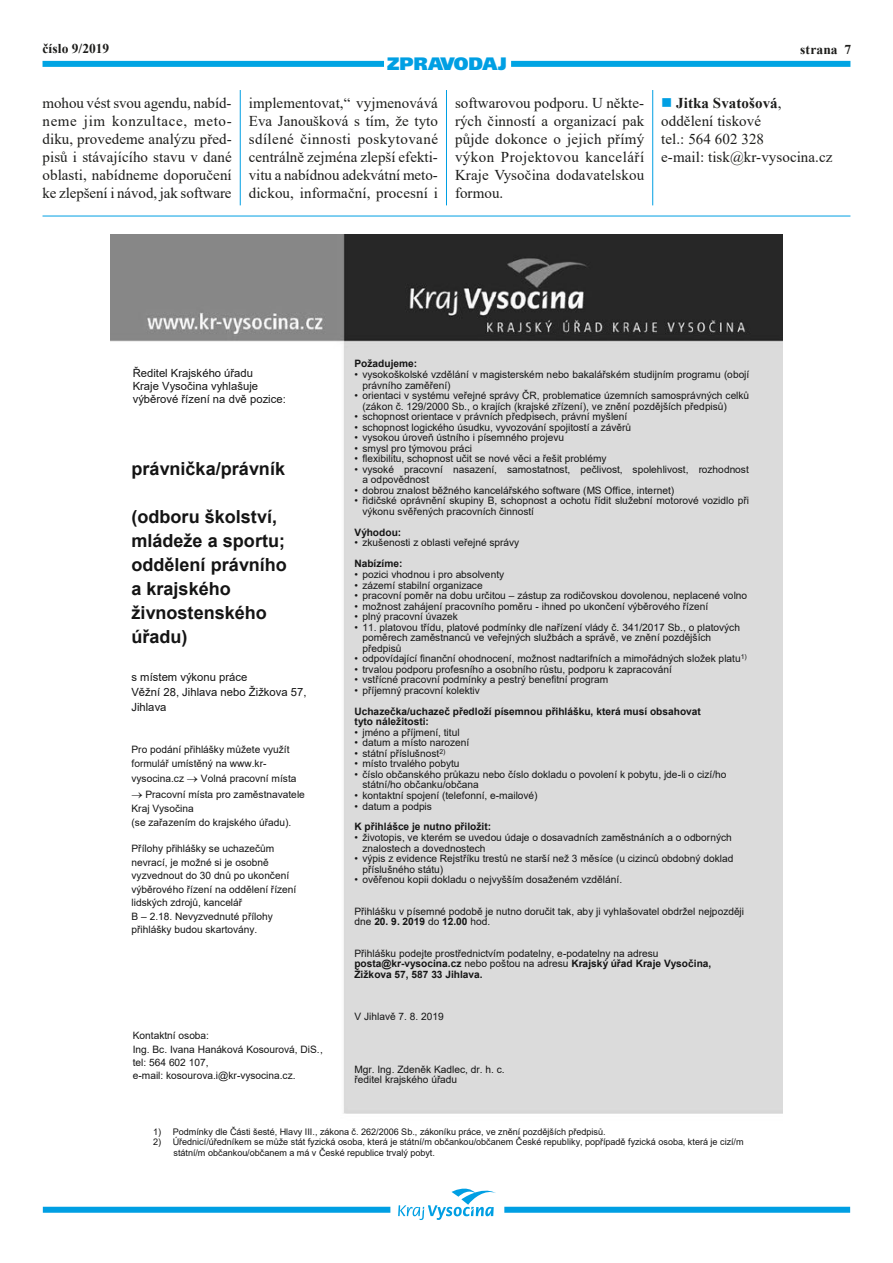
<style>
.page{position:relative;width:893px;height:1263px;background:#fff}
.page>*{position:absolute;margin:0;border:0;box-sizing:border-box;transform-origin:0 0}
.t1{font:700 18px/23.9px "Arial";color:#141414}
.t2{font:900 18px "Frutiger CE";color:#009fe3}
.t3{font:15px/18px "Times New Roman";letter-spacing:.005em;color:#1d1d1b;text-align:justify}
.t4{font:700 13.5px "Times New Roman";letter-spacing:.005em;color:#1d1d1b}
.t5{font:11.25px/13px "Arial";color:#141414}
.t6{font:10.2px/10.5px "Arial";letter-spacing:.005em;color:#151515}
.t7{font:10.2px/13.5px "Arial";letter-spacing:.005em;color:#141414}
.t8{font:700 10.2px/10.5px "Arial";color:#151515}
.t9{font:9.15px/10.5px "Arial";letter-spacing:-.005em;color:#141414}
.s1{color:#009fe3}
.s2{font-weight:700}
.s3{color:#1b1b1b}
</style>
<div class="page">
<div style="left:43px;top:61px;width:341px;height:6px;background:#00a4e3"></div>
<div style="left:511px;top:61px;width:339px;height:6px;background:#00a4e3"></div>
<div style="left:43px;top:1207px;width:347px;height:6px;background:#009fe3"></div>
<div style="left:504px;top:1207px;width:346px;height:6px;background:#009fe3"></div>
<svg style="left:398px;top:1188px;width:98px;height:32px"></svg>
<hr style="left:43px;top:216px;width:807px;height:1px;background:#009fe3">
<hr style="left:446px;top:90px;width:1px;height:115px;background:#009fe3">
<hr style="left:652px;top:90px;width:1px;height:115px;background:#009fe3">
<hr style="left:240px;top:90px;width:1px;height:115px;background:#009fe3">
<img style="left:110px;top:234px;width:673px;height:880px">
<div style="left:125px;top:362px;width:187px;height:142px;background:#fff"></div>
<div style="left:123px;top:454px;width:198px;height:557px;background:#fff"></div>
<div style="left:125px;top:1025px;width:211px;height:79px;background:#fff"></div>
<h3 class="t4" style="left:43px;top:39px;width:68px">číslo 9/2019</h3>
<h3 class="t4" style="left:800px;top:40px;width:52px">strana 7</h3>
<h1 class="t2" style="left:387px;top:52px;width:121px">ZPRAVODAJ</h1>
<h2 class="t3" style="left:43px;top:93px;width:191px">mohou vést svou agendu, nabíd&shy;neme jim konzultace, meto&shy;diku, provedeme analýzu před&shy;pisů i stávajícího stavu v dané oblasti, nabídneme doporučení ke zlepšení i návod, jak software</h2>
<h2 class="t3" style="left:249px;top:93px;width:191px">implementovat,“ vyjmenovává Eva Janoušková s tím, že tyto sdílené činnosti poskytované centrálně zejména zlepší efekti&shy;vitu a nabídnou adekvátní meto&shy;dickou, informační, procesní i</h2>
<h2 class="t3" style="left:455px;top:93px;width:191px">softwarovou podporu. U někte&shy;rých činností a organizací pak půjde dokonce o jejich přímý výkon Projektovou kanceláří Kraje Vysočina dodavatelskou formou.</h2>
<h2 class="t3" style="left:661px;top:93px;width:173px;text-align:left"><span class="s1">■</span> <span class="s2">Jitka Svatošová</span>, oddělení tiskové<br>tel.: 564 602 328<br>e-mail: tisk@kr-vysocina.cz</h2>
<p class="t5" style="left:133px;top:366px;width:155px">Ředitel Krajského úřadu<br>Kraje Vysočina vyhlašuje výběrové řízení na dvě pozice:</p>
<h1 class="t1" style="left:131px;top:457px;width:155px">právnička/právník</h1>
<h1 class="t1" style="left:131px;top:505px;width:157px">(odboru školství, mládeže a sportu; oddělení právního a krajského živnostenského úřadu)</h1>
<p class="t5" style="left:131px;top:670px;width:176px;line-height:14.9px">s místem výkonu práce<br>Věžní 28, Jihlava nebo Žižkova 57,<br>Jihlava</p>
<p class="t7" style="left:131px;top:743px;width:159px">Pro podání přihlášky můžete využít <span class="s3">formulář</span> umístěný na www.kr-</p>
<p class="t7" style="left:132px;top:772px;width:54px">vysocina.cz</p>
<p class="t7" style="left:145px;top:771px;width:161px;line-height:15.9px;text-indent:55px">Volná pracovní místa<br>Pracovní místa pro zaměstnavatele</p>
<p class="t7" style="left:132px;top:802px;width:161px">Kraj Vysočina<br>(se zařazením do krajského úřadu).</p>
<p class="t7" style="left:132px;top:842px;width:166px">Přílohy přihlášky se uchazečům nevrací, je možné si je osobně vyzvednout do 30 dnů po ukončení výběrového řízení na oddělení řízení lidských zdrojů, kancelář<br>B – 2.18. Nevyzvednuté přílohy přihlášky budou skartovány.</p>
<p class="t7" style="left:133px;top:1029px;width:192px">Kontaktní osoba:<br>Ing. Bc. Ivana Hanáková Kosourová, DiS.,</p>
<p class="t6" style="left:133px;top:1057px;width:77px">tel: 564 602 107,</p>
<p class="t7" style="left:133px;top:1069px;width:164px">e-mail: kosourova.i@kr-vysocina.cz.</p>
<p class="t8" style="left:354px;top:359px;width:64px">Požadujeme:</p>
<p class="t6" style="left:362px;top:369px;width:388px;text-indent:-8px">• vysokoškolské vzdělání v magisterském nebo bakalářském studijním programu (obojí právního zaměření)</p>
<p class="t6" style="left:362px;top:390px;width:388px;text-indent:-8px">• orientaci v systému veřejné správy ČR, problematice územních samosprávných celků (zákon č. 129/2000 Sb., o krajích (krajské zřízení), ve znění pozdějších předpisů)</p>
<p class="t6" style="left:354px;top:411px;width:274px">• schopnost orientace v právních předpisech, právní myšlení</p>
<p class="t6" style="left:354px;top:422px;width:278px">• schopnost logického úsudku, vyvozování spojitostí a závěrů</p>
<p class="t6" style="left:354px;top:432px;width:211px">• vysokou úroveň ústního i písemného projevu</p>
<p class="t6" style="left:354px;top:443px;width:119px">• smysl pro týmovou práci</p>
<p class="t6" style="left:354px;top:453px;width:254px">• flexibilitu, schopnost učit se nové věci a řešit problémy</p>
<p class="t6" style="left:362px;top:464px;width:388px;text-indent:-8px">• vysoké pracovní nasazení, samostatnost, pečlivost, spolehlivost, rozhodnost a odpovědnost</p>
<p class="t6" style="left:354px;top:485px;width:321px">• dobrou znalost běžného kancelářského software (MS Office, internet)</p>
<p class="t6" style="left:362px;top:495px;width:388px;text-indent:-8px">• řidičské oprávnění skupiny B, schopnost a ochotu řídit služební motorové vozidlo při výkonu svěřených pracovních činností</p>
<p class="t8" style="left:354px;top:527px;width:48px">Výhodou:</p>
<p class="t6" style="left:354px;top:537px;width:166px">• zkušenosti z oblasti veřejné správy</p>
<p class="t8" style="left:354px;top:558px;width:50px">Nabízíme:</p>
<p class="t6" style="left:354px;top:569px;width:151px">• pozici vhodnou i pro absolventy</p>
<p class="t6" style="left:354px;top:580px;width:130px">• zázemí stabilní organizace</p>
<p class="t6" style="left:354px;top:590px;width:394px">• pracovní poměr na dobu určitou – zástup za rodičovskou dovolenou, neplacené volno</p>
<p class="t6" style="left:354px;top:601px;width:355px">• možnost zahájení pracovního poměru - ihned po ukončení výběrového řízení</p>
<p class="t6" style="left:354px;top:611px;width:105px">• plný pracovní úvazek</p>
<p class="t6" style="left:362px;top:622px;width:379px;text-indent:-8px">• 11. platovou třídu, platové podmínky dle nařízení vlády č. 341/2017 Sb., o platových poměrech zaměstnanců ve veřejných službách a správě, ve znění pozdějších předpisů</p>
<p class="t6" style="left:354px;top:653px;width:394px">• odpovídající finanční ohodnocení, možnost nadtarifních a mimořádných složek platu<sup>1)</sup></p>
<p class="t6" style="left:354px;top:664px;width:319px">• trvalou podporu profesního a osobního růstu, podporu k zapracování</p>
<p class="t6" style="left:354px;top:674px;width:255px">• vstřícné pracovní podmínky a pestrý benefitní program</p>
<p class="t6" style="left:354px;top:685px;width:127px">• příjemný pracovní kolektiv</p>
<p class="t8" style="left:354px;top:706px;width:348px">Uchazečka/uchazeč předloží písemnou přihlášku, která musí obsahovat tyto náležitosti:</p>
<p class="t6" style="left:354px;top:727px;width:107px">• jméno a příjmení, titul</p>
<p class="t6" style="left:354px;top:737px;width:116px">• datum a místo narození</p>
<p class="t6" style="left:354px;top:748px;width:92px">• státní příslušnost<sup>2)</sup></p>
<p class="t6" style="left:354px;top:758px;width:107px">• místo trvalého pobytu</p>
<p class="t6" style="left:362px;top:769px;width:366px;text-indent:-8px">• číslo občanského průkazu nebo číslo dokladu o povolení k pobytu, jde-li o cizí/ho státní/ho občanku/občana</p>
<p class="t6" style="left:354px;top:790px;width:185px">• kontaktní spojení (telefonní, e-mailové)</p>
<p class="t6" style="left:354px;top:801px;width:79px">• datum a podpis</p>
<p class="t8" style="left:354px;top:822px;width:138px">K přihlášce je nutno přiložit:</p>
<p class="t6" style="left:362px;top:832px;width:371px;text-indent:-8px">• životopis, ve kterém se uvedou údaje o dosavadních zaměstnáních a o odborných znalostech a dovednostech</p>
<p class="t6" style="left:362px;top:853px;width:372px;text-indent:-8px">• výpis z evidence Rejstříku trestů ne starší než 3 měsíce (u cizinců obdobný doklad příslušného státu)</p>
<p class="t6" style="left:354px;top:874px;width:270px">• ověřenou kopii dokladu o nejvyšším dosaženém vzdělání.</p>
<p class="t6" style="left:354px;top:906px;width:391px">Přihlášku v písemné podobě je nutno doručit tak, aby ji vyhlašovatel obdržel nejpozději dne <span class="s2">20. 9. 2019</span> do <span class="s2">12.00</span> hod.</p>
<p class="t6" style="left:354px;top:948px;width:358px">Přihlášku podejte prostřednictvím podatelny, e-podatelny na adresu <span class="s2">posta@kr-vysocina.cz</span> nebo poštou na adresu <span class="s2">Krajský úřad Kraje Vysočina,<br>Žižkova 57, 587 33 Jihlava.</span></p>
<p class="t6" style="left:354px;top:1011px;width:91px">V Jihlavě 7. 8. 2019</p>
<p class="t6" style="left:354px;top:1064px;width:152px">Mgr. Ing. Zdeněk Kadlec, dr. h. c. ředitel krajského úřadu</p>
<p class="t9" style="left:153px;top:1126px;width:454px">1) Podmínky dle Části šesté, Hlavy III., zákona č. 262/2006 Sb., zákoníku práce, ve znění pozdějších předpisů.</p>
<p class="t9" style="left:173px;top:1137px;width:572px;text-indent:-20px">2) Úřednicí/úředníkem se může stát fyzická osoba, která je státní/m občankou/občanem České republiky, popřípadě fyzická osoba, která je cizí/m státní/m občankou/občanem a má v České republice trvalý pobyt.</p>
</div>
